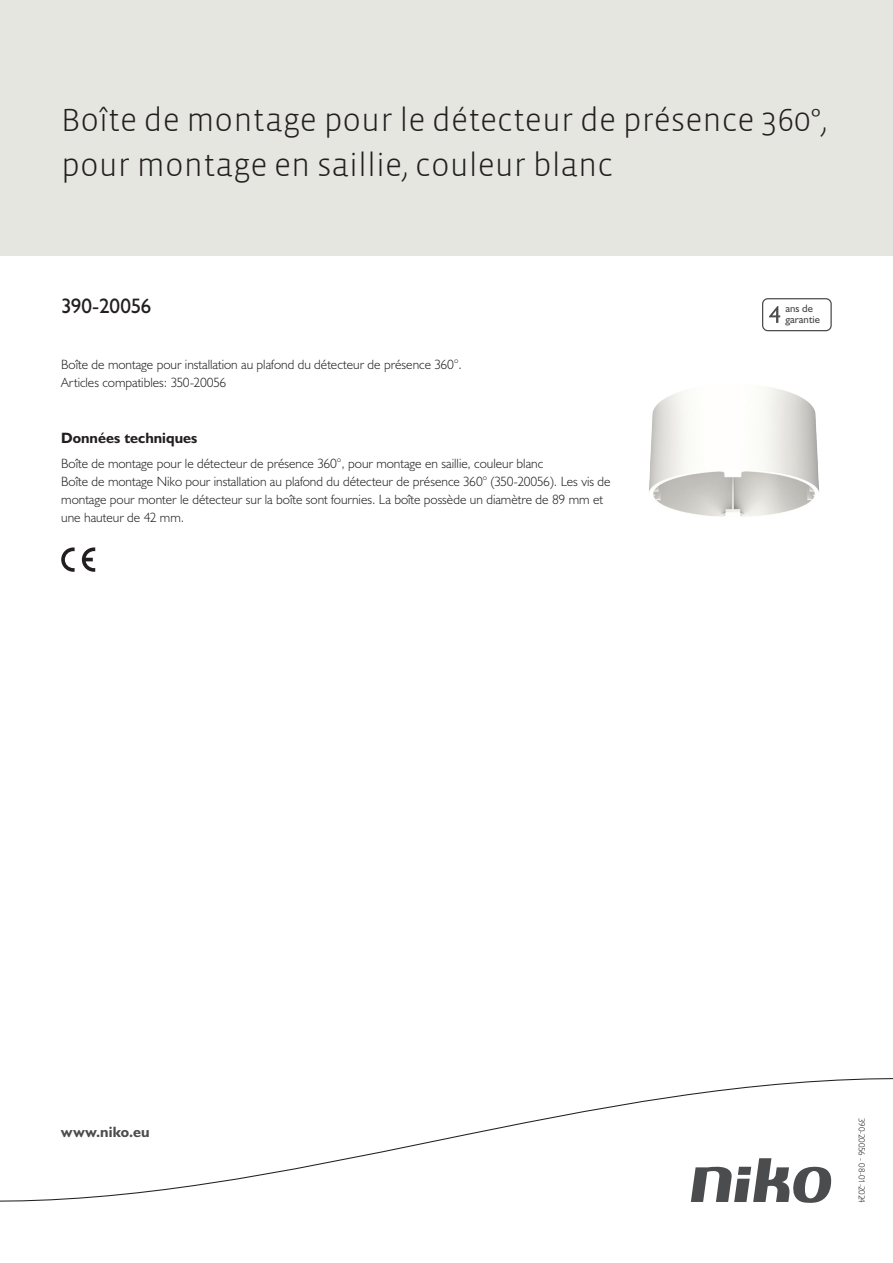
<style>
.page{position:relative;width:893px;height:1263px;background:#fff}
.page>*{position:absolute;margin:0;border:0;box-sizing:border-box;transform-origin:0 0}
.Title_datasheets{font:300 33px/45px "Vista Sans";color:#231f20}
.Article_number{font:21px "Humanist 521 BT";letter-spacing:-.01em;color:#231f20}
.Titles_parts{font:700 15px "Humanist 521 BT";color:#231f20}
.titel_afbeelding{font:700 15px "Humanist 521 BT";letter-spacing:.005em;color:#4b4c4d}
.Platte_tekst_CAB{font:300 13.5px/18px "Humanist 521 BT";color:#231f20}
.t1{font:10.8px/10.8px "Humanist 521 BT";color:#4b4c4d}
.Revision{font:300 9px "Humanist 521 BT";letter-spacing:-.03em;color:#231f20}
</style>
<div class="page">
<div style="left:0;top:0;width:893px;height:255px;background:#e6e6e0"></div>
<svg style="left:82px;top:547px;width:13px;height:25px"></svg>
<svg style="left:61px;top:547px;width:14px;height:25px"></svg>
<svg style="left:762px;top:298px;width:70px;height:33px"></svg>
<svg style="left:0;top:1078px;width:893px;height:125px"></svg>
<img style="left:649px;top:387px;width:170px;height:130px">
<p class="Title_datasheets" style="left:61px;top:98px;width:767px">Boîte de montage pour le détecteur de présence 360°, pour montage en saillie, couleur blanc</p>
<p class="Article_number" style="left:61px;top:293px;width:92px">390-20056</p>
<p class="t1" style="left:785px;top:303px;width:36px">ans de garantie</p>
<p class="Platte_tekst_CAB" style="left:61px;top:355px;width:402px">Boîte de montage pour installation au plafond du détecteur de présence 360°.<br>Articles compatibles: 350-20056</p>
<p class="Titles_parts" style="left:61px;top:429px;width:138px">Données techniques</p>
<p class="Platte_tekst_CAB" style="left:61px;top:454px;width:483px">Boîte de montage pour le détecteur de présence 360°, pour montage en saillie, couleur blanc</p>
<p class="Platte_tekst_CAB" style="left:61px;top:472px;width:551px">Boîte de montage Niko pour installation au plafond du détecteur de présence 360° (350-20056). Les vis de montage pour monter le détecteur sur la boîte sont fournies. La boîte possède un diamètre de 89 mm et une hauteur de 42 mm.</p>
<p class="titel_afbeelding" style="left:61px;top:1122px;width:90px">www.niko.eu</p>
<p class="Revision" style="left:868px;top:1118px;width:86px;rotate:90deg">390-20056 - 08-01-2024</p>
</div>
